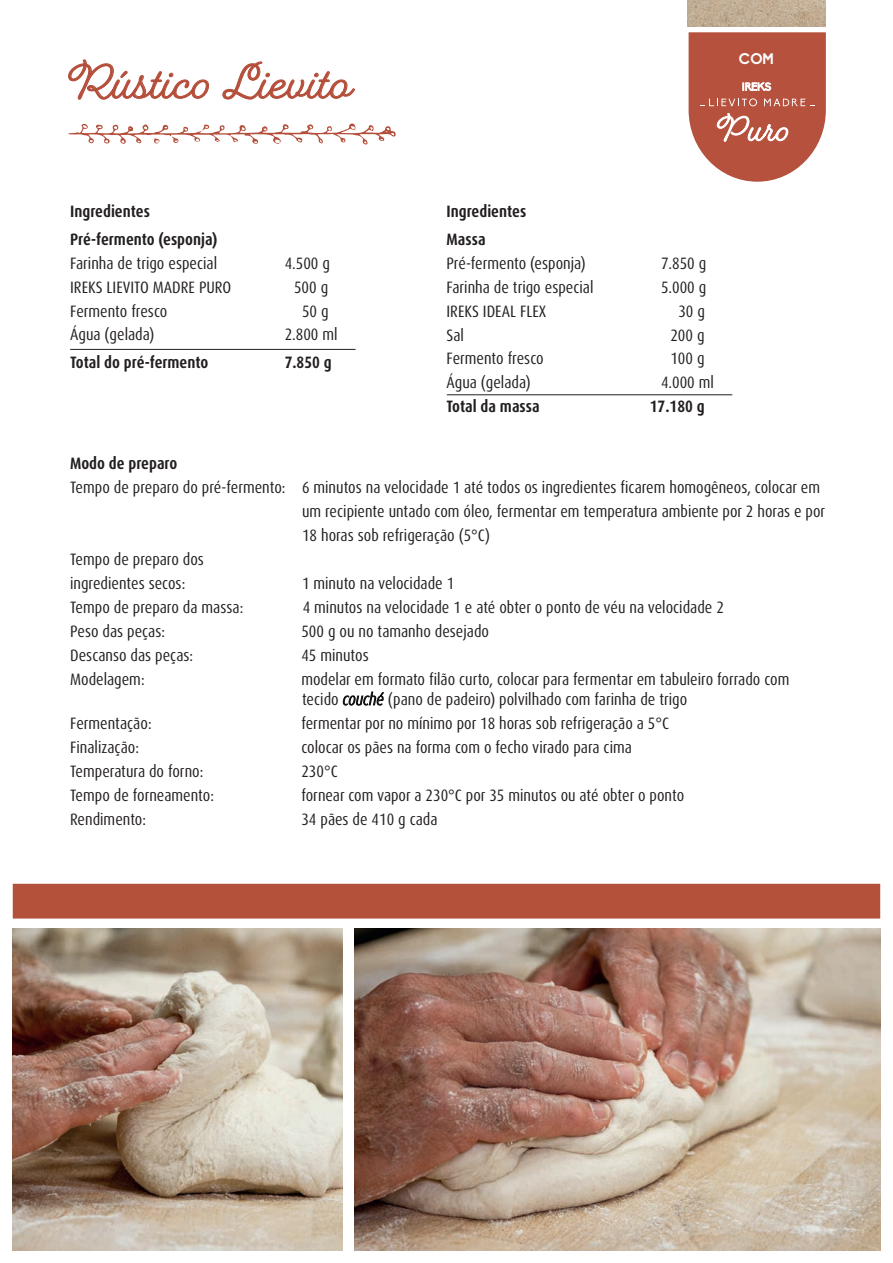
<style>
.page{position:relative;width:893px;height:1263px;background:#fff}
.page>*{position:absolute;margin:0;border:0;box-sizing:border-box;transform-origin:0 0}
.t1{font:43.5px "Fairwater Script";color:#b44d39}
.t2{font:condensed 16.5px/19.8px "Dax Pro";color:#231f20}
.t3{font:700 condensed 16.5px/28px "Dax Pro";color:#231f20}
.t4{font:700 15px "Biko";color:#fff}
.t5{font:10.5px "Biko";color:#fff}
.s1{font-weight:300;font-style:italic}
</style>
<div class="page">
<img style="left:355px;top:928px;width:525px;height:322px">
<img style="left:13px;top:928px;width:329px;height:322px">
<svg style="left:343px;top:692px;width:41px;height:14px"></svg>
<hr style="left:70px;top:349px;width:286px;height:1px;background:#231f20">
<svg style="left:68px;top:59px;width:141px;height:41px"></svg>
<svg style="left:222px;top:61px;width:133px;height:39px"></svg>
<svg style="left:68px;top:123px;width:328px;height:22px"></svg>
<div style="left:14px;top:884px;width:865px;height:34px;background:#b4513b"></div>
<img style="left:688px;top:0;width:137px;height:27px">
<hr style="left:447px;top:394px;width:285px;height:1px;background:#231f20">
<svg style="left:689px;top:32px;width:137px;height:150px"></svg>
<h1 class="t1" style="left:70px;top:57px;width:282px">Rústico Lievito</h1>
<p class="t3" style="left:70px;top:198px;width:149px">Ingredientes<br>Pré-fermento (esponja)</p>
<p class="t2" style="left:70px;top:254px;width:148px">Farinha de trigo especial</p>
<p class="t2" style="left:285px;top:254px;width:47px">4.500 g</p>
<p class="t2" style="left:70px;top:277px;width:163px">IREKS LIEVITO MADRE PURO</p>
<p class="t2" style="left:294px;top:277px;width:36px">500 g</p>
<p class="t2" style="left:70px;top:301px;width:99px">Fermento fresco</p>
<p class="t2" style="left:302px;top:301px;width:28px">50 g</p>
<p class="t2" style="left:70px;top:325px;width:86px">Água (gelada)</p>
<p class="t2" style="left:285px;top:325px;width:54px">2.800 ml</p>
<p class="t3" style="left:70px;top:349px;width:140px">Total do pré-fermento</p>
<p class="t3" style="left:285px;top:349px;width:49px">7.850 g</p>
<p class="t4" style="left:739px;top:50px;width:37px">COM</p>
<p class="t5" style="left:742px;top:81px;width:31px">IREKS</p>
<p class="t3" style="left:446px;top:198px;width:81px">Ingredientes<br>Massa</p>
<p class="t2" style="left:446px;top:254px;width:141px">Pré-fermento (esponja)</p>
<p class="t2" style="left:661px;top:254px;width:47px">7.850 g</p>
<p class="t2" style="left:446px;top:277px;width:148px">Farinha de trigo especial</p>
<p class="t2" style="left:661px;top:277px;width:47px">5.000 g</p>
<p class="t2" style="left:446px;top:301px;width:101px">IREKS IDEAL FLEX</p>
<p class="t2" style="left:678px;top:301px;width:28px">30 g</p>
<p class="t2" style="left:446px;top:325px;width:19px">Sal</p>
<p class="t2" style="left:670px;top:325px;width:36px">200 g</p>
<p class="t2" style="left:446px;top:349px;width:99px">Fermento fresco</p>
<p class="t2" style="left:670px;top:349px;width:36px">100 g</p>
<p class="t2" style="left:446px;top:373px;width:86px">Água (gelada)</p>
<p class="t2" style="left:661px;top:373px;width:54px">4.000 ml</p>
<p class="t3" style="left:446px;top:392px;width:95px">Total da massa</p>
<p class="t3" style="left:650px;top:392px;width:56px">17.180 g</p>
<p class="t3" style="left:70px;top:449px;width:109px">Modo de preparo</p>
<p class="t2" style="left:70px;top:477px;width:751px">Tempo de preparo do pré-fermento: 6 minutos na velocidade 1 até todos os ingredientes ficarem homogêneos, colocar em</p>
<p class="t2" style="left:302px;top:501px;width:525px">um recipiente untado com óleo, fermentar em temperatura ambiente por 2 horas e por</p>
<p class="t2" style="left:302px;top:525px;width:190px">18 horas sob refrigeração (5°C)</p>
<p class="t2" style="left:70px;top:549px;width:135px">Tempo de preparo dos</p>
<p class="t2" style="left:70px;top:573px;width:117px">ingredientes secos:</p>
<p class="t2" style="left:302px;top:573px;width:154px">1 minuto na velocidade 1</p>
<p class="t2" style="left:70px;top:597px;width:175px">Tempo de preparo da massa:</p>
<p class="t2" style="left:303px;top:597px;width:423px">4 minutos na velocidade 1 e até obter o ponto de véu na velocidade 2</p>
<p class="t2" style="left:70px;top:622px;width:96px">Peso das peças:</p>
<p class="t2" style="left:301px;top:622px;width:189px">500 g ou no tamanho desejado</p>
<p class="t2" style="left:70px;top:646px;width:125px">Descanso das peças:</p>
<p class="t2" style="left:301px;top:646px;width:69px">45 minutos</p>
<p class="t2" style="left:70px;top:670px;width:76px">Modelagem:</p>
<p class="t2" style="left:301px;top:670px;width:490px">modelar em formato filão curto, colocar para fermentar em tabuleiro forrado com tecido <span class="s1">couché</span> (pano de padeiro) polvilhado com farinha de trigo</p>
<p class="t2" style="left:70px;top:713px;width:83px">Fermentação:</p>
<p class="t2" style="left:301px;top:713px;width:369px">fermentar por no mínimo por 18 horas sob refrigeração a 5°C</p>
<p class="t2" style="left:70px;top:737px;width:70px">Finalização:</p>
<p class="t2" style="left:301px;top:737px;width:332px">colocar os pães na forma com o fecho virado para cima</p>
<p class="t2" style="left:70px;top:762px;width:135px">Temperatura do forno:</p>
<p class="t2" style="left:301px;top:762px;width:38px">230°C</p>
<p class="t2" style="left:70px;top:786px;width:145px">Tempo de forneamento:</p>
<p class="t2" style="left:301px;top:786px;width:384px">fornear com vapor a 230°C por 35 minutos ou até obter o ponto</p>
<p class="t2" style="left:70px;top:810px;width:77px">Rendimento:</p>
<p class="t2" style="left:301px;top:810px;width:138px">34 pães de 410 g cada</p>
</div>
